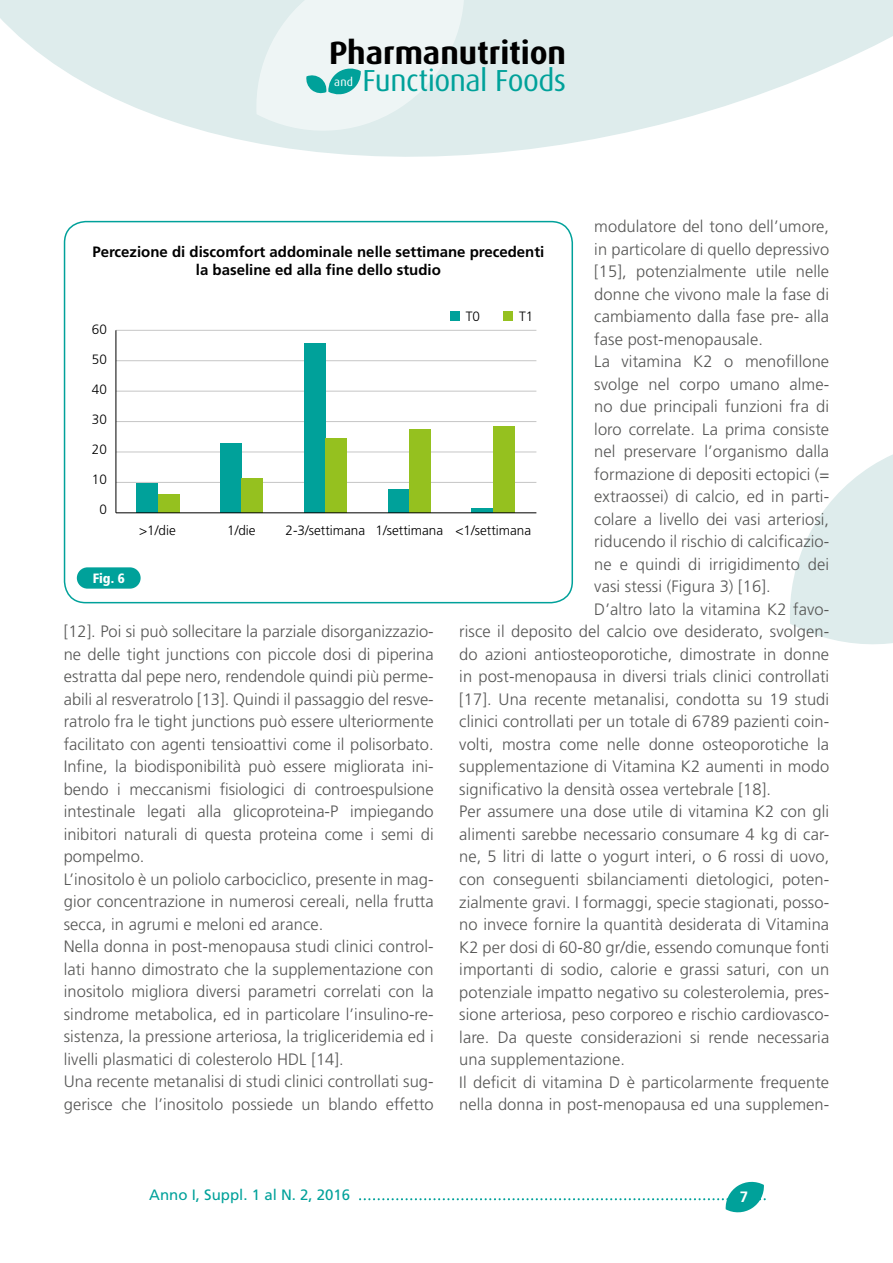
<style>
.page{position:relative;width:893px;height:1263px;background:#fff}
.page>*{position:absolute;margin:0;border:0;box-sizing:border-box;transform-origin:0 0}
.t1{font:700 32.25px "Dax";color:#000}
.t2{font:30.45px "Dax";letter-spacing:-.02em;color:#00a19a}
.t3{font:300 16.5px/22.5px "Frutiger LT Std";letter-spacing:.005em;color:#575756}
.t4{font:700 15px/18px "Frutiger LT Std";color:#000;text-align:center}
.t5{font:15px "Frutiger LT Std";color:#00a19a}
.t6{font:700 15px "Frutiger LT Std";color:#fff}
.t7{font:300 13.5px "Frutiger LT Std";color:#000}
.t8{font:900 condensed 13.5px "Frutiger LT Std";color:#fff}
.t9{font:11.7px "Dax";color:#fff}
</style>
<div class="page">
<svg style="left:0;top:0;width:893px;height:157px;fill:#deecec"></svg>
<svg style="left:790px;top:454px;width:103px;height:190px"></svg>
<svg style="left:360px;top:1181px;width:406px;height:32px"></svg>
<svg style="left:256px;top:0;width:208px;height:131px;background:#e2f0f0"></svg>
<svg style="left:65px;top:222px;width:507px;height:381px"></svg>
<hr style="left:116px;top:482px;width:420px;height:1px;background:#c6c6c6">
<hr style="left:116px;top:452px;width:420px;height:1px;background:#c6c6c6">
<hr style="left:116px;top:421px;width:420px;height:1px;background:#c6c6c6">
<hr style="left:116px;top:391px;width:420px;height:1px;background:#c6c6c6">
<hr style="left:116px;top:360px;width:420px;height:1px;background:#c6c6c6">
<hr style="left:116px;top:330px;width:420px;height:1px;background:#c6c6c6">
<div style="left:77px;top:567px;width:64px;height:22px;background:#00a19a;border-radius:11px"></div>
<div style="left:137px;top:483px;width:21px;height:29px;background:#00a19a"></div>
<div style="left:158px;top:494px;width:21px;height:18px;background:#95c11f"></div>
<div style="left:221px;top:443px;width:21px;height:69px;background:#00a19a"></div>
<div style="left:242px;top:478px;width:21px;height:34px;background:#95c11f"></div>
<div style="left:304px;top:343px;width:22px;height:169px;background:#00a19a"></div>
<div style="left:326px;top:438px;width:21px;height:74px;background:#95c11f"></div>
<div style="left:388px;top:489px;width:21px;height:23px;background:#00a19a"></div>
<div style="left:409px;top:429px;width:22px;height:83px;background:#95c11f"></div>
<hr style="left:472px;top:508px;width:21px;height:4px;background:#00a19a">
<div style="left:493px;top:426px;width:21px;height:86px;background:#95c11f"></div>
<hr style="left:116px;top:330px;width:1px;height:183px;background:#000">
<hr style="left:116px;top:512px;width:420px;height:1px;background:#000">
<div style="left:450px;top:311px;width:10px;height:10px;background:#00a19a"></div>
<div style="left:503px;top:311px;width:10px;height:10px;background:#95c11f"></div>
<div style="left:64px;top:221px;width:509px;height:382px;border:2px solid #00a19a;border-radius:21px"></div>
<h1 class="t1" style="left:329px;top:35px;width:239px">Pharmanutrition</h1>
<p class="t9" style="left:334px;top:76px;width:20px">and</p>
<h2 class="t2" style="left:363px;top:64px;width:205px">Functional Foods</h2>
<p class="t3" style="left:594px;top:216px;width:236px">modulatore del tono dell’umore,</p>
<p class="t3" style="left:594px;top:238px;width:236px">in particolare di quello depressivo</p>
<p class="t3" style="left:594px;top:261px;width:236px">[15], potenzialmente utile nelle</p>
<p class="t3" style="left:594px;top:283px;width:236px">donne che vivono male la fase di</p>
<p class="t3" style="left:594px;top:306px;width:236px">cambiamento dalla fase pre- alla</p>
<p class="t3" style="left:594px;top:328px;width:170px">fase post-menopausale.</p>
<p class="t3" style="left:594px;top:351px;width:236px">La vitamina K2 o menofillone</p>
<p class="t3" style="left:594px;top:373px;width:236px">svolge nel corpo umano alme-</p>
<p class="t3" style="left:594px;top:396px;width:236px">no due principali funzioni fra di</p>
<p class="t3" style="left:594px;top:418px;width:236px">loro correlate. La prima consiste</p>
<p class="t3" style="left:594px;top:441px;width:236px">nel preservare l’organismo dalla</p>
<p class="t3" style="left:594px;top:463px;width:236px">formazione di depositi ectopici (=</p>
<p class="t3" style="left:594px;top:486px;width:236px">extraossei) di calcio, ed in parti-</p>
<p class="t3" style="left:594px;top:508px;width:236px">colare a livello dei vasi arteriosi,</p>
<p class="t3" style="left:594px;top:531px;width:236px">riducendo il rischio di calcificazio-</p>
<p class="t3" style="left:594px;top:553px;width:236px">ne e quindi di irrigidimento dei</p>
<p class="t3" style="left:594px;top:576px;width:178px">vasi stessi (Figura 3) [16].</p>
<p class="t3" style="left:594px;top:598px;width:236px">D’altro lato la vitamina K2 favo-</p>
<p class="t3" style="left:459px;top:621px;width:371px">risce il deposito del calcio ove desiderato, svolgen-</p>
<p class="t3" style="left:459px;top:643px;width:371px">do azioni antiosteoporotiche, dimostrate in donne</p>
<p class="t3" style="left:459px;top:666px;width:371px">in post-menopausa in diversi trials clinici controllati</p>
<p class="t3" style="left:459px;top:688px;width:371px">[17]. Una recente metanalisi, condotta su 19 studi</p>
<p class="t3" style="left:459px;top:711px;width:371px">clinici controllati per un totale di 6789 pazienti coin-</p>
<p class="t3" style="left:459px;top:733px;width:371px">volti, mostra come nelle donne osteoporotiche la</p>
<p class="t3" style="left:459px;top:756px;width:371px">supplementazione di Vitamina K2 aumenti in modo</p>
<p class="t3" style="left:459px;top:778px;width:313px">significativo la densità ossea vertebrale [18].</p>
<p class="t3" style="left:459px;top:801px;width:371px">Per assumere una dose utile di vitamina K2 con gli</p>
<p class="t3" style="left:459px;top:823px;width:371px">alimenti sarebbe necessario consumare 4 kg di car-</p>
<p class="t3" style="left:459px;top:846px;width:371px">ne, 5 litri di latte o yogurt interi, o 6 rossi di uovo,</p>
<p class="t3" style="left:459px;top:868px;width:371px">con conseguenti sbilanciamenti dietologici, poten-</p>
<p class="t3" style="left:459px;top:891px;width:371px">zialmente gravi. I formaggi, specie stagionati, posso-</p>
<p class="t3" style="left:459px;top:913px;width:371px">no invece fornire la quantità desiderata di Vitamina</p>
<p class="t3" style="left:459px;top:936px;width:371px">K2 per dosi di 60-80 gr/die, essendo comunque fonti</p>
<p class="t3" style="left:459px;top:958px;width:371px">importanti di sodio, calorie e grassi saturi, con un</p>
<p class="t3" style="left:459px;top:981px;width:371px">potenziale impatto negativo su colesterolemia, pres-</p>
<p class="t3" style="left:459px;top:1003px;width:371px">sione arteriosa, peso corporeo e rischio cardiovasco-</p>
<p class="t3" style="left:459px;top:1026px;width:371px">lare. Da queste considerazioni si rende necessaria</p>
<p class="t3" style="left:459px;top:1048px;width:167px">una supplementazione.</p>
<p class="t3" style="left:459px;top:1071px;width:371px">Il deficit di vitamina D è particolarmente frequente</p>
<p class="t3" style="left:459px;top:1093px;width:371px">nella donna in post-menopausa ed una supplemen-</p>
<p class="t4" style="left:92px;top:242px;width:454px">Percezione di discomfort addominale nelle settimane precedenti la baseline ed alla fine dello studio</p>
<p class="t7" style="left:466px;top:309px;width:16px">T0</p>
<p class="t7" style="left:519px;top:309px;width:16px">T1</p>
<p class="t7" style="left:92px;top:322px;width:17px">60</p>
<p class="t7" style="left:92px;top:352px;width:17px">50</p>
<p class="t7" style="left:92px;top:382px;width:17px">40</p>
<p class="t7" style="left:92px;top:412px;width:17px">30</p>
<p class="t7" style="left:92px;top:442px;width:17px">20</p>
<p class="t7" style="left:92px;top:472px;width:17px">10</p>
<p class="t7" style="left:99px;top:502px;width:9px">0</p>
<p class="t7" style="left:139px;top:523px;width:38px">&gt;1/die</p>
<p class="t7" style="left:227px;top:523px;width:30px">1/die</p>
<p class="t7" style="left:286px;top:523px;width:247px">2-3/settimana 1/settimana &lt;1/settimana</p>
<p class="t8" style="left:93px;top:570px;width:34px">Fig. 6</p>
<p class="t3" style="left:64px;top:620px;width:371px">[12]. Poi si può sollecitare la parziale disorganizzazio&shy;ne delle tight junctions con piccole dosi di piperina estratta dal pepe nero, rendendole quindi più perme&shy;abili al resveratrolo [13]. Quindi il passaggio del resve&shy;ratrolo fra le tight junctions può essere ulteriormente facilitato con agenti tensioattivi come il polisorbato.<br>Infine, la biodisponibilità può essere migliorata ini&shy;bendo i meccanismi fisiologici di controespulsione intestinale legati alla glicoproteina-P impiegando inibitori naturali di questa proteina come i semi di pompelmo.<br>L’inositolo è un poliolo carbociclico, presente in mag&shy;gior concentrazione in numerosi cereali, nella frutta secca, in agrumi e meloni ed arance.<br>Nella donna in post-menopausa studi clinici control&shy;lati hanno dimostrato che la supplementazione con inositolo migliora diversi parametri correlati con la sindrome metabolica, ed in particolare l’insulino-re&shy;sistenza, la pressione arteriosa, la trigliceridemia ed i livelli plasmatici di colesterolo HDL [14].<br>Una recente metanalisi di studi clinici controllati sug&shy;gerisce che l’inositolo possiede un blando effetto</p>
<p class="t5" style="left:149px;top:1186px;width:202px">Anno I, Suppl. 1 al N. 2, 2016</p>
<p class="t6" style="left:740px;top:1188px;width:10px">7</p>
</div>
